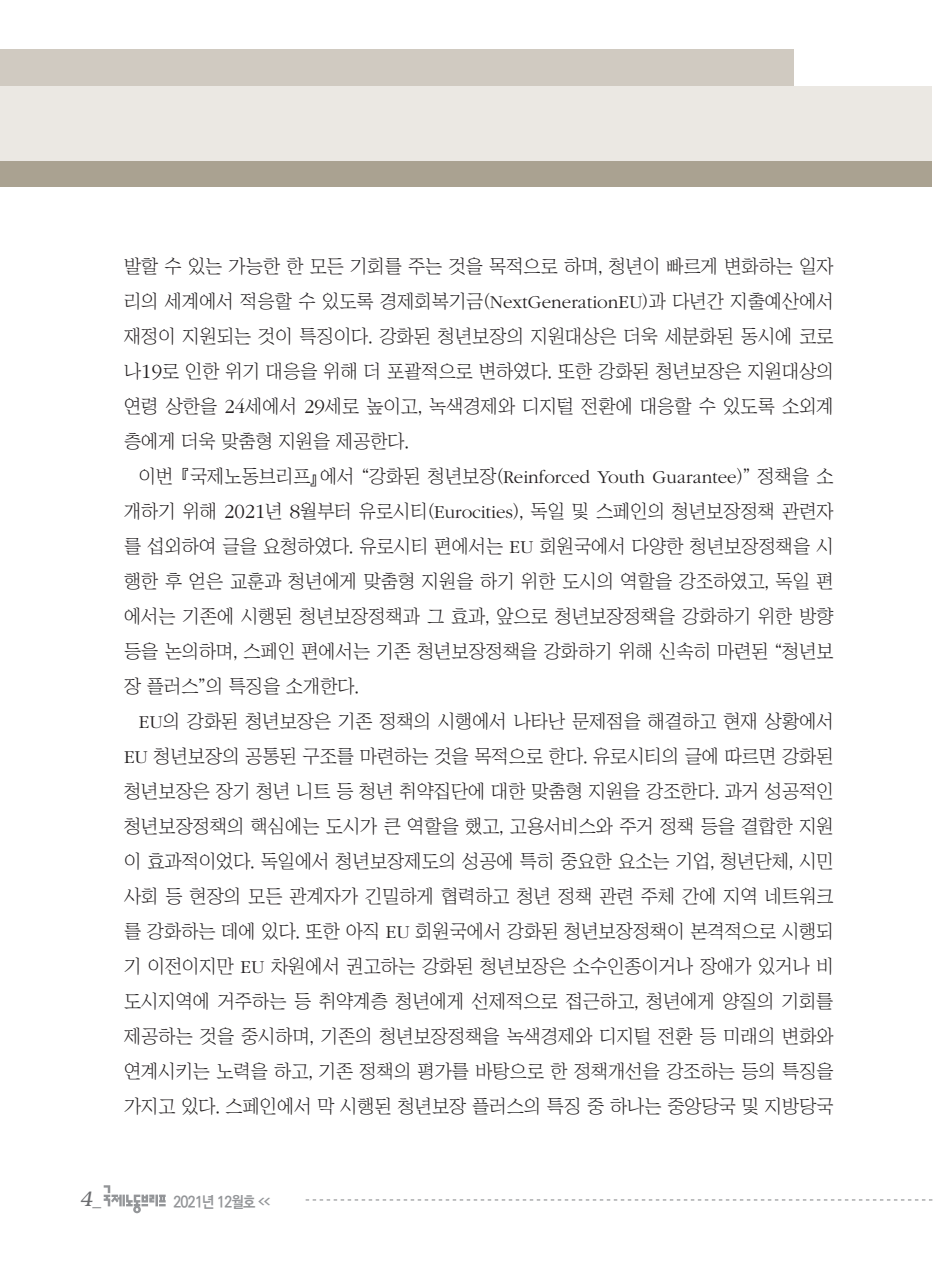
<style>
.page{position:relative;width:933px;height:1275px;background:#fff}
.page>*{position:absolute;margin:0;border:0;box-sizing:border-box;transform-origin:0 0}
.t1{font:italic 300 21px "Bookman";color:#6c6d70}
.본문{font:18.9px/35px "Chosunilbo NM";color:#231f20;text-align:justify}
.t2{font:700 15.75px "Ko Pub Dotum";letter-spacing:-.055em;color:#939598;scale:.9 1}
.s1{font-family:"ITC Garamond Std";font-weight:300}
.s2{font-family:"ITC Garamond Std";font-weight:300;font-size:20.82px}
.s3{font-family:"Helvetica";font-weight:400;font-style:normal;font-size:17.5px}
.s4{font-size:7.88px}
</style>
<div class="page">
<svg style="left:306px;top:1199px;width:626px;height:1px"></svg>
<div style="left:0;top:50px;width:794px;height:49px;background:#d0cac1"></div>
<div style="left:0;top:86px;width:932px;height:76px;background:#ebe8e3"></div>
<div style="left:0;top:161px;width:932px;height:26px;background:#aaa291"></div>
<svg style="left:104px;top:1185px;width:62px;height:28px"></svg>
<p class="본문" style="left:124px;top:249px;width:711px">발할 수 있는 가능한 한 모든 기회를 주는 것을 목적으로 하며, 청년이 빠르게 변화하는 일자 리의 세계에서 적응할 수 있도록 경제회복기금(<span class="s1">NextGenerationEU</span>)과 다년간 지출예산에서 재정이 지원되는 것이 특징이다. 강화된 청년보장의 지원대상은 더욱 세분화된 동시에 코로 나<span class="s2">19</span>로 인한 위기 대응을 위해 더 포괄적으로 변하였다. 또한 강화된 청년보장은 지원대상의 연령 상한을 <span class="s2">24</span>세에서 <span class="s2">29</span>세로 높이고, 녹색경제와 디지털 전환에 대응할 수 있도록 소외계 층에게 더욱 맞춤형 지원을 제공한다.</p>
<p class="본문" style="left:124px;top:459px;width:711px;text-indent:15px">이번 『국제노동브리프』에서 “강화된 청년보장(<span class="s1">Reinforced Youth Guarantee</span>)” 정책을 소 개하기 위해 <span class="s2">2021</span>년 <span class="s2">8</span>월부터 유로시티(<span class="s1">Eurocities</span>), 독일 및 스페인의 청년보장정책 관련자 를 섭외하여 글을 요청하였다. 유로시티 편에서는 <span class="s1">EU</span> 회원국에서 다양한 청년보장정책을 시 행한 후 얻은 교훈과 청년에게 맞춤형 지원을 하기 위한 도시의 역할을 강조하였고, 독일 편 에서는 기존에 시행된 청년보장정책과 그 효과, 앞으로 청년보장정책을 강화하기 위한 방향 등을 논의하며, 스페인 편에서는 기존 청년보장정책을 강화하기 위해 신속히 마련된 “청년보 장 플러스”의 특징을 소개한다.</p>
<p class="본문" style="left:124px;top:704px;width:711px;text-indent:15px"><span class="s1">EU</span>의 강화된 청년보장은 기존 정책의 시행에서 나타난 문제점을 해결하고 현재 상황에서 <span class="s1">EU</span> 청년보장의 공통된 구조를 마련하는 것을 목적으로 한다. 유로시티의 글에 따르면 강화된 청년보장은 장기 청년 니트 등 청년 취약집단에 대한 맞춤형 지원을 강조한다. 과거 성공적인 청년보장정책의 핵심에는 도시가 큰 역할을 했고, 고용서비스와 주거 정책 등을 결합한 지원 이 효과적이었다. 독일에서 청년보장제도의 성공에 특히 중요한 요소는 기업, 청년단체, 시민 사회 등 현장의 모든 관계자가 긴밀하게 협력하고 청년 정책 관련 주체 간에 지역 네트워크 를 강화하는 데에 있다. 또한 아직 <span class="s1">EU</span> 회원국에서 강화된 청년보장정책이 본격적으로 시행되 기 이전이지만 <span class="s1">EU</span> 차원에서 권고하는 강화된 청년보장은 소수인종이거나 장애가 있거나 비 도시지역에 거주하는 등 취약계층 청년에게 선제적으로 접근하고, 청년에게 양질의 기회를 제공하는 것을 중시하며, 기존의 청년보장정책을 녹색경제와 디지털 전환 등 미래의 변화와 연계시키는 노력을 하고, 기존 정책의 평가를 바탕으로 한 정책개선을 강조하는 등의 특징을 가지고 있다. 스페인에서 막 시행된 청년보장 플러스의 특징 중 하나는 중앙당국 및 지방당국</p>
<p class="t1" style="left:79px;top:1187px;width:23px">4<span class="s3">_</span></p>
<p class="t2" style="left:173px;top:1194px;width:109px">2021년 12월호 <span class="s4">&lt;&lt;</span></p>
</div>
